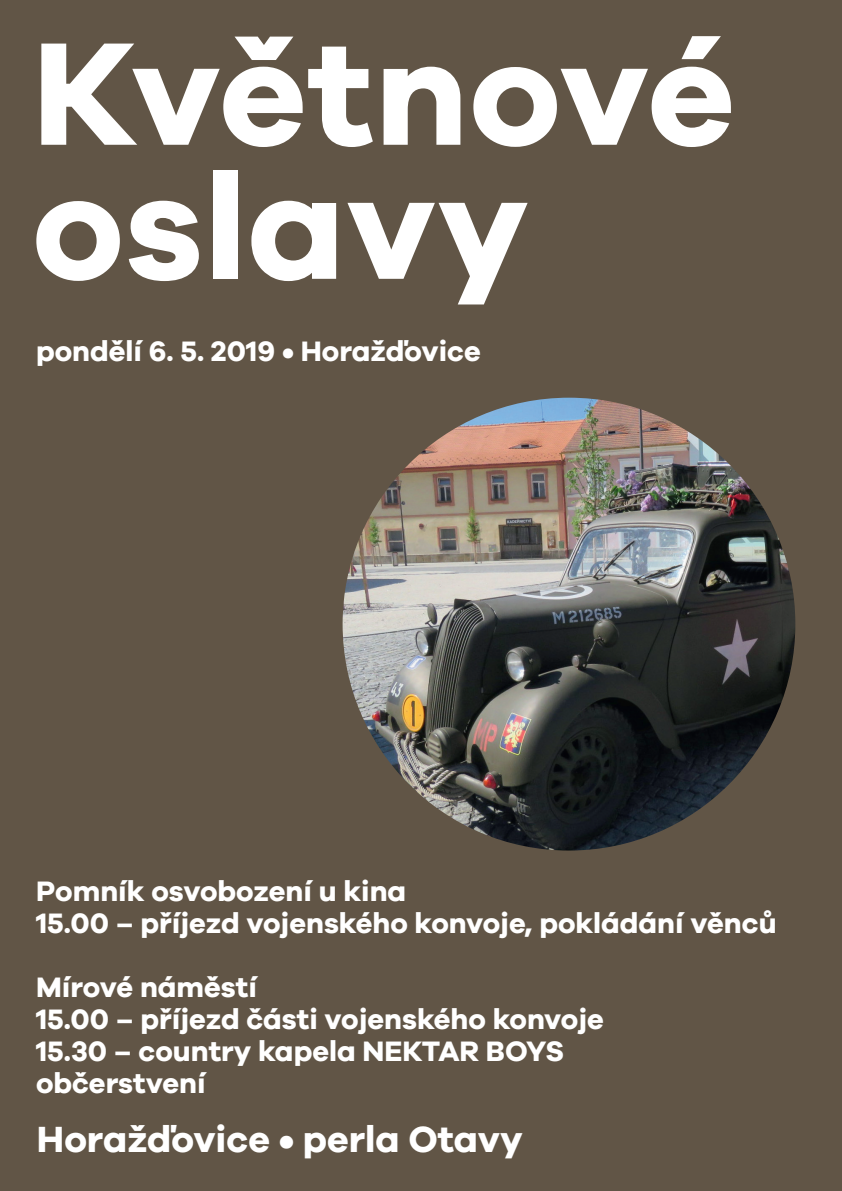
<style>
.page{position:relative;width:842px;height:1191px;background:#615546}
.page>*{position:absolute;margin:0;border:0;box-sizing:border-box;transform-origin:0 0}
.t1{font:700 151px/134px "Galano Grotesque";letter-spacing:.01em;color:#fff}
.t2{font:700 37.6px "Galano Grotesque";color:#fff}
.t3{font:700 29px/32px "Galano Grotesque";color:#fff}
</style>
<div class="page">
<img style="left:343px;top:398px;width:452px;height:452px;border-radius:226px">
<h1 class="t1" style="left:33px;top:22px;width:703px">Květnové oslavy</h1>
<p class="t3" style="left:36px;top:334px;width:446px">pondělí 6. 5. 2019 • Horažďovice</p>
<p class="t3" style="left:36px;top:874px;width:742px">Pomník osvobození u kina<br>15.00 – příjezd vojenského konvoje, pokládání věnců</p>
<p class="t3" style="left:36px;top:970px;width:569px">Mírové náměstí<br>15.00 – příjezd části vojenského konvoje<br>15.30 – country kapela NEKTAR BOYS občerstvení</p>
<p class="t2" style="left:37px;top:1116px;width:487px">Horažďovice • perla Otavy</p>
</div>
